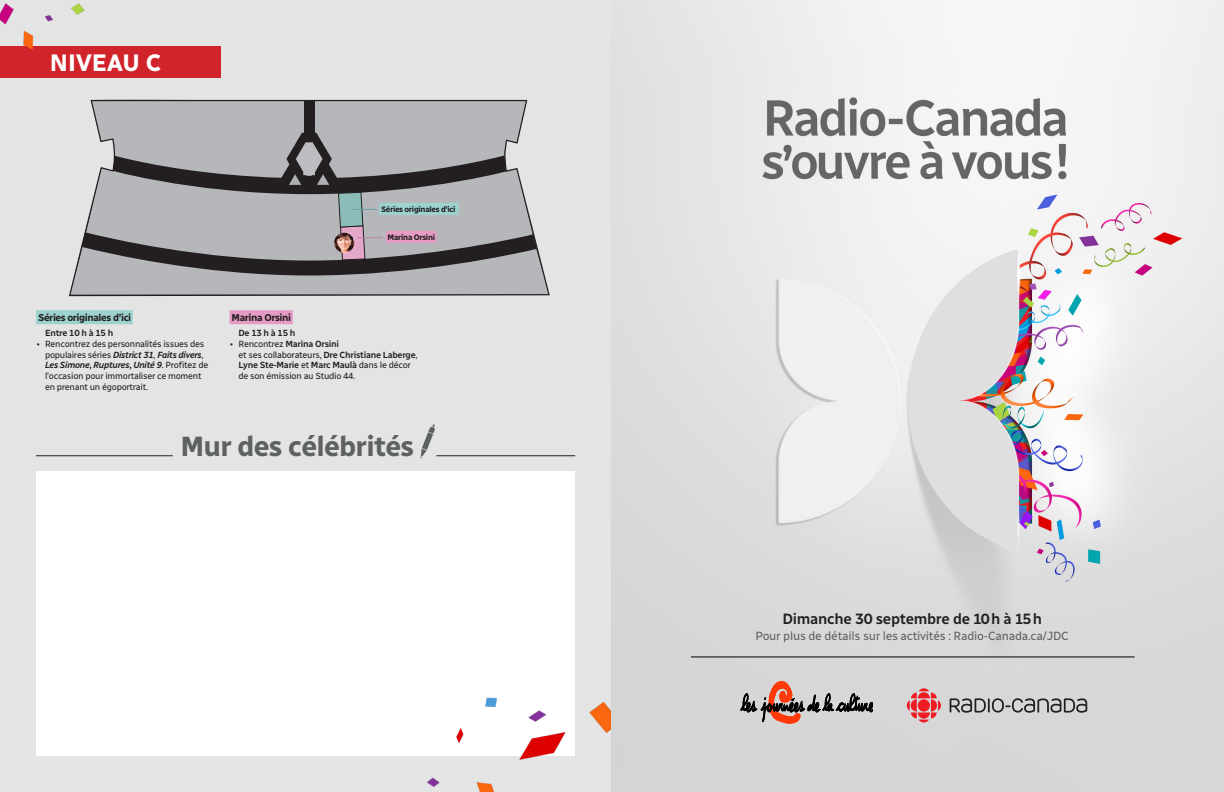
<style>
.page{position:relative;width:1224px;height:792px;background:#fff}
.page>*{position:absolute;margin:0;border:0;box-sizing:border-box;transform-origin:0 0}
.t1{font:28px "Radio Canada Bold";letter-spacing:-.025em;color:#5d6162}
.t2{font:24px "Radio Canada Bold";color:#fff}
.t3{font:15px "Radio Canada Medium";letter-spacing:-.02em;color:#231f20}
.t4{font:12px "Radio Canada Regular";letter-spacing:-.02em;color:#5d6162}
.Titre_section_couleu{font:10px "Radio Canada Bold";letter-spacing:-.04em;color:#231f20}
.t5{font:9px/10.8px "Radio Canada Regular";letter-spacing:-.03em;color:#231f20}
.Horaire{font:9px "Radio Canada Medium";letter-spacing:-.03em;color:#231f20}
.Titre_section_couleu-2{font:8px "Radio Canada Bold";letter-spacing:-.04em;color:#231f20}
.s1{font-family:"Radio Canada Medium";font-style:italic}
.s2{font-family:"Radio Canada Medium"}
</style>
<div class="page">
<div style="left:0;top:0;width:612px;height:792px;background:#e5e4e5"></div>
<div style="left:36px;top:472px;width:539px;height:284px;background:#fff"></div>
<hr style="left:36px;top:455px;width:137px;height:1px;background:#231f20">
<hr style="left:436px;top:455px;width:139px;height:1px;background:#231f20">
<img style="left:0;top:3px;width:221px;height:75px">
<img style="left:427px;top:697px;width:184px;height:95px">
<img style="left:611px;top:0;width:613px;height:792px">
<div style="left:36px;top:310px;width:97px;height:14px;background:#9dd3cf"></div>
<div style="left:230px;top:310px;width:63px;height:14px;background:#e59bc4"></div>
<svg style="left:69px;top:99px;width:481px;height:198px;background:#a1a1a4"></svg>
<div style="left:304px;top:101px;width:10px;height:33px;background:#231f20"></div>
<div style="left:379px;top:203px;width:80px;height:12px;background:#9dd3cf"></div>
<div style="left:386px;top:231px;width:51px;height:12px;background:#e59bc4"></div>
<svg style="left:421px;top:424px;width:14px;height:34px"></svg>
<svg style="left:740px;top:681px;width:133px;height:43px;background:#b39f9a"></svg>
<svg style="left:907px;top:688px;width:34px;height:35px"></svg>
<svg style="left:950px;top:698px;width:137px;height:15px;background:#9a9899"></svg>
<hr style="left:691px;top:657px;width:444px;height:1px;background:#000">
<p class="t2" style="left:50px;top:44px;width:113px">NIVEAU C</p>
<p class="Titre_section_couleu-2" style="left:381px;top:203px;width:76px">Séries originales d’ici</p>
<p class="Titre_section_couleu-2" style="left:388px;top:231px;width:49px">Marina Orsini</p>
<p class="Titre_section_couleu" style="left:38px;top:309px;width:95px">Séries originales d’ici</p>
<p class="Horaire" style="left:45px;top:326px;width:70px">Entre 10 h à 15 h</p>
<p class="t5" style="left:45px;top:338px;width:165px;text-indent:-9px">• Rencontrez des personnalités issues des populaires séries <span class="s1">District 31</span>, <span class="s1">Faits divers</span>, <span class="s1">Les Simone</span><span class="s2">,</span> <span class="s1">Ruptures</span><span class="s2">,</span> <span class="s1">Unité 9</span>. Profitez de l’occasion pour immortaliser ce moment en prenant un égoportrait.</p>
<p class="Titre_section_couleu" style="left:232px;top:309px;width:61px">Marina Orsini</p>
<p class="Horaire" style="left:238px;top:326px;width:58px">De 13 h à 15 h</p>
<p class="t5" style="left:238px;top:338px;width:180px;text-indent:-9px">• Rencontrez <span class="s2">Marina Orsini<br></span>et ses collaborateurs, <span class="s2">Dre Christiane Laberge</span>, <span class="s2">Lyne Ste-Marie</span> et <span class="s2">Marc Maulà</span> dans le décor de son émission au Studio 44.</p>
<p class="t1" style="left:180px;top:424px;width:235px">Mur des célébrités</p>
<p class="t3" style="left:782px;top:607px;width:261px">Dimanche 30 septembre de 10h à 15h</p>
<p class="t4" style="left:755px;top:626px;width:315px">Pour plus de détails sur les activités : Radio-Canada.ca/JDC</p>
</div>
